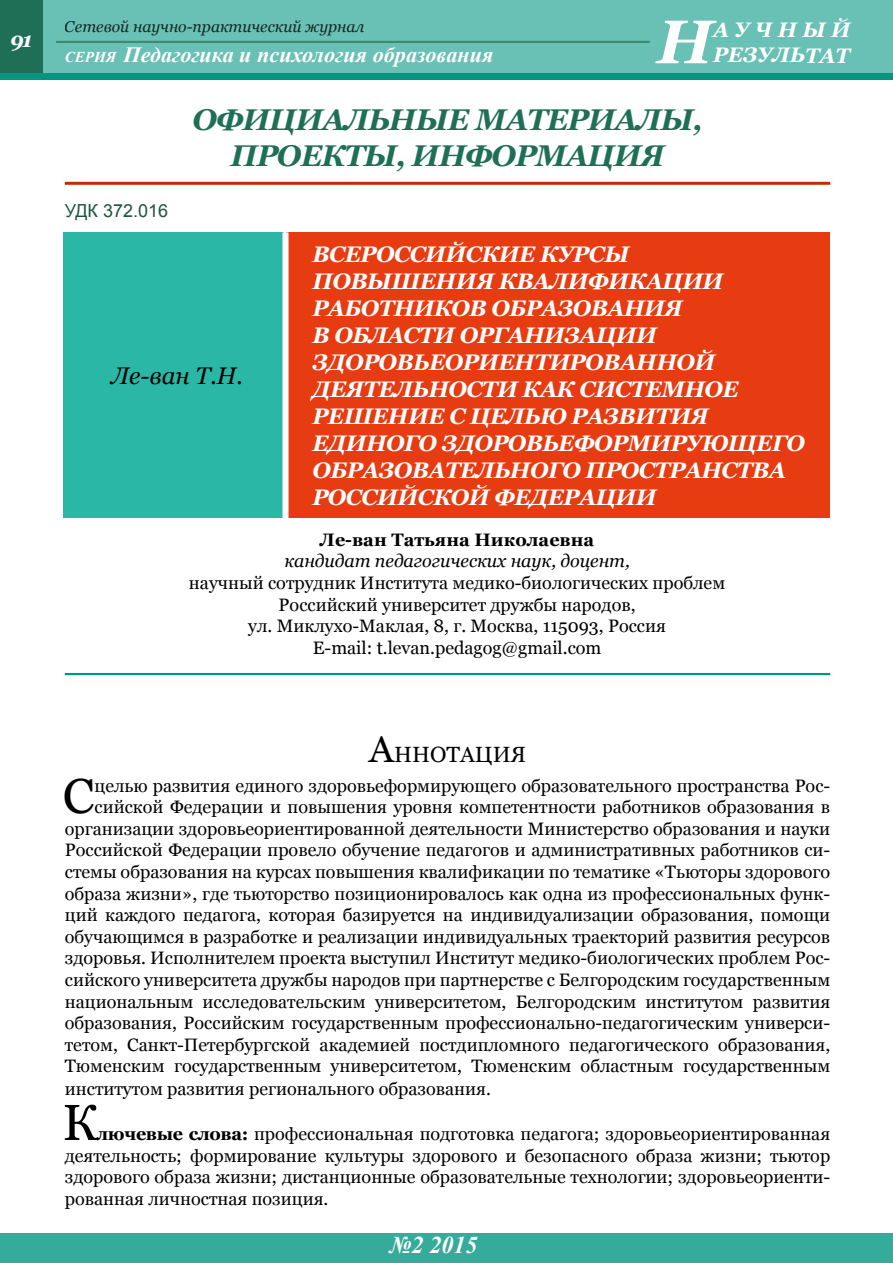
<style>
.page{position:relative;width:893px;height:1263px;background:#fff}
.page>*{position:absolute;margin:0;border:0;box-sizing:border-box;transform-origin:0 0}
.t1{font:italic 700 61.5px "Georgia";color:#fff}
.t2{font:50.4px "Georgia";color:#000}
.t3{font:49.2px "Georgia";color:#000}
.t4{font:italic 700 30px/36px "Georgia";letter-spacing:-.03em;color:#1e6f56;text-align:center}
.t5{font:italic 24px "Georgia";color:#000}
.t6{font:italic 700 24px "Times New Roman";color:#fff}
.t7{font:italic 700 22.5px/27px "Georgia";letter-spacing:-.02em;color:#fff}
.t8{font:22.05px "Georgia";color:#000}
.t9{font:italic 700 21.75px "Times New Roman";color:#fff}
.t10{font:italic 700 21px/25.2px "Georgia";color:#fff}
.t11{font:18px/21.6px "Georgia";color:#000;text-align:center}
.t12{font:italic 18px "Georgia";color:#000}
.t13{font:700 18px "Georgia";color:#000}
.t14{font:18px "Arial";color:#1e563d}
.t15{font:italic 15.75px "Georgia";color:#000}
.s1{font-size:15px}
.s2{font-size:37.5px}
.s3{font-weight:700}
</style>
<div class="page">
<div style="left:0;top:0;width:893px;height:80px;background:#69c0b4"></div>
<div style="left:0;top:1233px;width:893px;height:30px;background:#37ab9b"></div>
<div style="left:0;top:0;width:43px;height:79px;background:#1e6f56"></div>
<hr style="left:56px;top:41px;width:594px;height:2px;background:#1e5a3c">
<div style="left:0;top:73px;width:893px;height:7px;background:#059682"></div>
<div style="left:286px;top:232px;width:543px;height:286px;background:#e73c11"></div>
<div style="left:64px;top:232px;width:220px;height:286px;background:#2bb7a6"></div>
<div style="left:282px;top:232px;width:6px;height:286px;background:#fff"></div>
<hr style="left:65px;top:182px;width:765px;height:3px;background:#c62900">
<hr style="left:65px;top:673px;width:765px;height:2px;background:#059682">
<p class="t10" style="left:10px;top:27px;width:24px">91</p>
<p class="t15" style="left:65px;top:18px;width:301px">Сетевой научно-практический журнал</p>
<p class="t9" style="left:65px;top:40px;width:430px"><span class="s1">СЕРИЯ</span> Педагогика и психология образования</p>
<p class="t10" style="left:713px;top:17px;width:139px">АУЧНЫЙ<br>РЕЗУЛЬТАТ</p>
<h1 class="t1" style="left:657px;top:7px;width:58px">Н</h1>
<p class="t14" style="left:65px;top:199px;width:105px">УДК 372.016</p>
<h3 class="t4" style="left:192px;top:102px;width:512px">ОФИЦИАЛЬНЫЕ МАТЕРИАЛЫ,<br>ПРОЕКТЫ, ИНФОРМАЦИЯ</h3>
<h3 class="t5" style="left:111px;top:363px;width:133px">Ле-ван Т.Н.</h3>
<p class="t7" style="left:313px;top:241px;width:494px">ВСЕРОССИЙСКИЕ КУРСЫ<br>ПОВЫШЕНИЯ КВАЛИФИКАЦИИ<br>РАБОТНИКОВ ОБРАЗОВАНИЯ<br>В ОБЛАСТИ ОРГАНИЗАЦИИ<br>ЗДОРОВЬЕОРИЕНТИРОВАННОЙ<br>ДЕЯТЕЛЬНОСТИ КАК СИСТЕМНОЕ<br>РЕШЕНИЕ С ЦЕЛЬЮ РАЗВИТИЯ<br>ЕДИНОГО ЗДОРОВЬЕФОРМИРУЮЩЕГО<br>ОБРАЗОВАТЕЛЬНОГО ПРОСТРАНСТВА<br>РОССИЙСКОЙ ФЕДЕРАЦИИ</p>
<p class="t13" style="left:320px;top:529px;width:276px">Ле-ван Татьяна Николаевна</p>
<p class="t12" style="left:284px;top:551px;width:347px">кандидат педагогических наук, доцент,</p>
<p class="t11" style="left:189px;top:572px;width:538px">научный сотрудник Института медико-биологических проблем Российский университет дружбы народов,<br>ул. Миклухо-Маклая, 8, г. Москва, 115093, Россия<br>E-mail: t.levan.pedagog@gmail.com</p>
<p class="t8" style="left:369px;top:741px;width:159px"><span class="s2">А</span>ннотация</p>
<h3 class="t3" style="left:63px;top:768px;width:33px">С</h3>
<p class="t11" style="left:95px;top:774px;width:737px">целью развития единого здоровьеформирующего образовательного пространства Рос-</p>
<p class="t11" style="left:95px;top:796px;width:737px">сийской Федерации и повышения уровня компетентности работников образования в</p>
<p class="t11" style="left:65px;top:818px;width:767px">организации здоровьеориентированной деятельности Министерство образования и науки</p>
<p class="t11" style="left:65px;top:839px;width:767px">Российской Федерации провело обучение педагогов и административных работников си-</p>
<p class="t11" style="left:65px;top:861px;width:767px">стемы образования на курсах повышения квалификации по тематике «Тьюторы здорового</p>
<p class="t11" style="left:65px;top:882px;width:767px">образа жизни», где тьюторство позиционировалось как одна из профессиональных функ-</p>
<p class="t11" style="left:65px;top:904px;width:767px">ций каждого педагога, которая базируется на индивидуализации образования, помощи</p>
<p class="t11" style="left:65px;top:926px;width:767px">обучающимся в разработке и реализации индивидуальных траекторий развития ресурсов</p>
<p class="t11" style="left:65px;top:947px;width:767px">здоровья. Исполнителем проекта выступил Институт медико-биологических проблем Рос-</p>
<p class="t11" style="left:65px;top:969px;width:767px">сийского университета дружбы народов при партнерстве с Белгородским государственным</p>
<p class="t11" style="left:65px;top:990px;width:767px">национальным исследовательским университетом, Белгородским институтом развития</p>
<p class="t11" style="left:65px;top:1012px;width:767px">образования, Российским государственным профессионально-педагогическим универси-</p>
<p class="t11" style="left:65px;top:1034px;width:767px">тетом, Санкт-Петербургской академией постдипломного педагогического образования,</p>
<p class="t11" style="left:65px;top:1055px;width:767px">Тюменским государственным университетом, Тюменским областным государственным</p>
<p class="t11" style="left:65px;top:1078px;width:428px">институтом развития регионального образования.</p>
<h2 class="t2" style="left:62px;top:1094px;width:37px">К</h2>
<p class="t11" style="left:65px;top:1123px;width:767px;text-align:justify;text-indent:32px"><span class="s3">лючевые слова:</span> профессиональная подготовка педагога; здоровьеориентированная деятельность; формирование культуры здорового и безопасного образа жизни; тьютор здорового образа жизни; дистанционные образовательные технологии; здоровьеориенти&shy;рованная личностная позиция.</p>
<h3 class="t6" style="left:390px;top:1229px;width:89px">№2 2015</h3>
</div>
